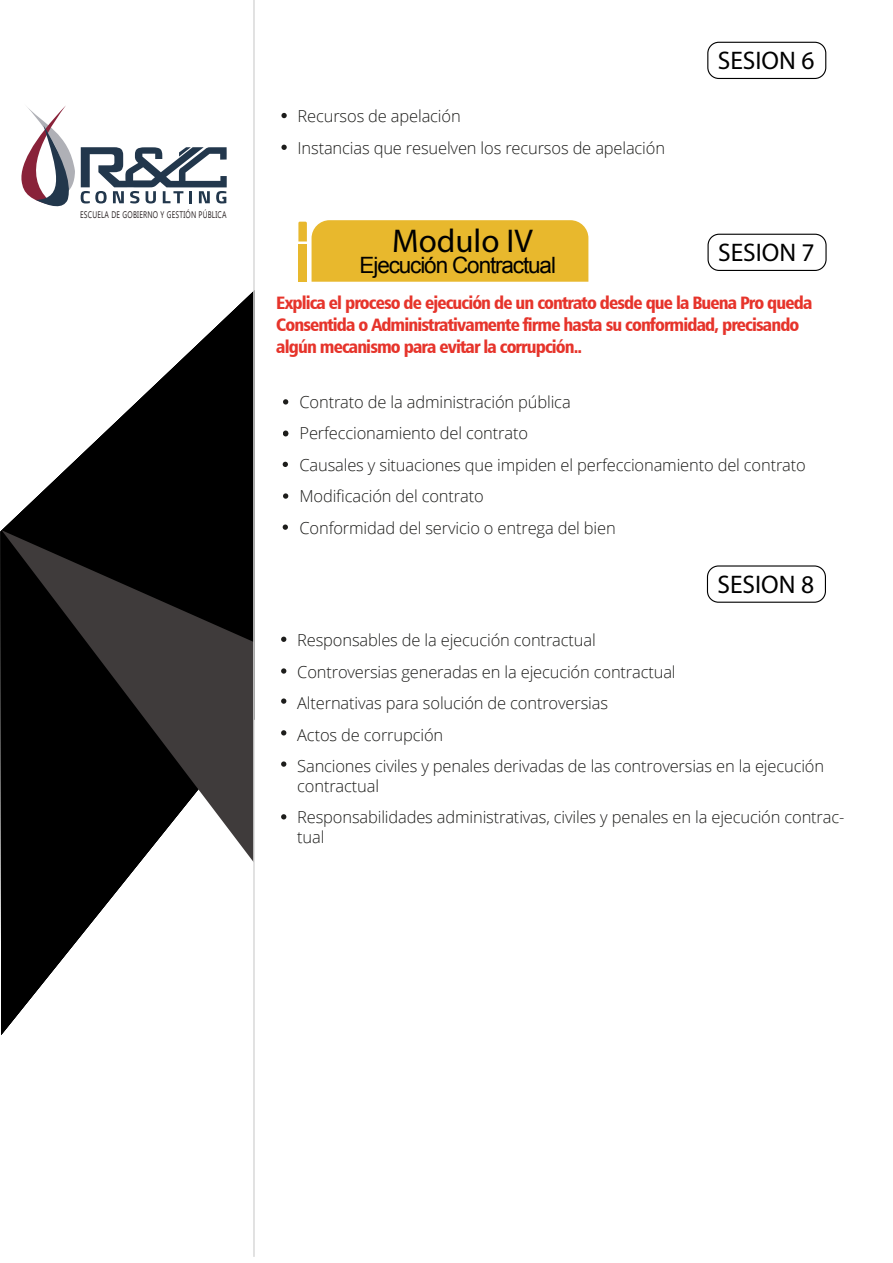
<style>
.page{position:relative;width:893px;height:1263px;background:#fff}
.page>*{position:absolute;margin:0;border:0;box-sizing:border-box;transform-origin:0 0}
.t1{font:33px "Myriad Pro";color:#000}
.t2{font:25.5px "Myriad Pro";color:#000}
.t3{font:22.5px "Arial";letter-spacing:-.05em;color:#000}
.t4{font:18px/21.6px "Humanist 777 BT Black Condensed B";letter-spacing:-.05em;color:#e6342b}
.t5{font:300 16.5px/31.5px "Open Sans";letter-spacing:-.01em;color:#1d1d1b}
.t6{font:9.6px "Ebrima";letter-spacing:.03em;color:#2b2425;scale:.74 1}
</style>
<div class="page">
<svg style="left:21px;top:106px;width:206px;height:101px"></svg>
<svg style="left:0;top:291px;width:253px;height:744px"></svg>
<svg style="left:2px;top:530px;width:251px;height:333px;background:#212020"></svg>
<hr style="left:253px;top:0;width:2px;height:1257px;background:#dadada">
<svg style="left:281px;top:113px;width:6px;height:5px"></svg>
<svg style="left:281px;top:145px;width:6px;height:5px"></svg>
<div style="left:707px;top:42px;width:119px;height:37px;border:1px solid #000;border-radius:11px"></div>
<svg style="left:281px;top:637px;width:5px;height:5px"></svg>
<svg style="left:281px;top:668px;width:5px;height:6px"></svg>
<svg style="left:281px;top:698px;width:5px;height:6px"></svg>
<svg style="left:281px;top:730px;width:5px;height:5px"></svg>
<svg style="left:281px;top:761px;width:5px;height:6px"></svg>
<svg style="left:281px;top:814px;width:5px;height:5px"></svg>
<div style="left:707px;top:565px;width:119px;height:38px;border:1px solid #000;border-radius:11px"></div>
<div style="left:707px;top:234px;width:120px;height:37px;border:1px solid #000;border-radius:11px"></div>
<svg style="left:283px;top:399px;width:5px;height:5px"></svg>
<svg style="left:283px;top:493px;width:5px;height:6px"></svg>
<svg style="left:283px;top:430px;width:5px;height:6px"></svg>
<svg style="left:283px;top:462px;width:5px;height:5px"></svg>
<svg style="left:283px;top:524px;width:5px;height:6px"></svg>
<div style="left:298px;top:220px;width:290px;height:62px;background:#e8b82d"></div>
<p class="t6" style="left:80px;top:208px;width:200px">ESCUELA DE GOBIERNO Y GESTIÓN PÚBLICA</p>
<p class="t5" style="left:298px;top:100px;width:369px">Recursos de apelación<br>Instancias que resuelven los recursos de apelación</p>
<h1 class="t1" style="left:392px;top:221px;width:142px">Modulo IV</h1>
<h3 class="t3" style="left:360px;top:250px;width:198px">Ejecución Contractual</h3>
<h2 class="t2" style="left:718px;top:45px;width:98px">SESION 6</h2>
<h2 class="t2" style="left:718px;top:237px;width:98px">SESION 7</h2>
<p class="t4" style="left:276px;top:292px;width:538px">Explica el proceso de ejecución de un contrato desde que la Buena Pro queda<br>Consentida o Administrativamente firme hasta su conformidad, precisando algún mecanismo para evitar la corrupción..</p>
<p class="t5" style="left:300px;top:386px;width:508px">Contrato de la administración pública<br>Perfeccionamiento del contrato<br>Causales y situaciones que impiden el perfeccionamiento del contrato Modificación del contrato<br>Conformidad del servicio o entrega del bien</p>
<h2 class="t2" style="left:717px;top:568px;width:98px">SESION 8</h2>
<p class="t5" style="left:297px;top:624px;width:528px">Responsables de la ejecución contractual<br>Controversias generadas en la ejecución contractual<br>Alternativas para solución de controversias<br>Actos de corrupción<br>Sanciones civiles y penales derivadas de las controversias en la ejecución</p>
<p class="t5" style="left:297px;top:769px;width:549px">contractual<br>Responsabilidades administrativas, civiles y penales en la ejecución contrac-</p>
<p class="t5" style="left:297px;top:820px;width:29px">tual</p>
</div>
